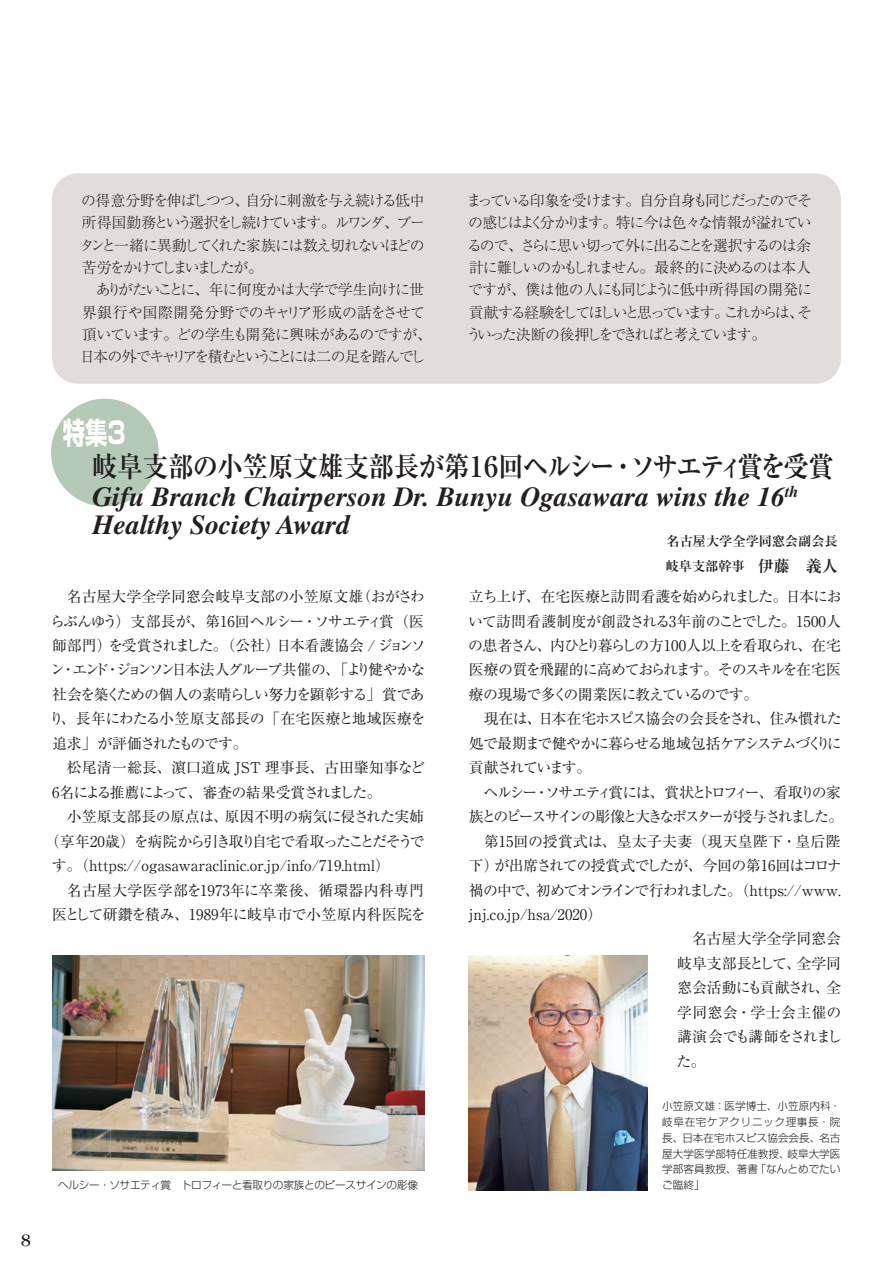
<style>
.page{position:relative;width:893px;height:1263px;background:#fff}
.page>*{position:absolute;margin:0;border:0;box-sizing:border-box;transform-origin:0 0}
.t1{font:700 29.7px "Shin Go Pro";color:#fff;scale:.75 1}
.t2{font:700 28.35px "Ryumin Pro";letter-spacing:-.03em;color:#231f20;scale:.9 1}
.t3{font:italic 700 27.6px/27.6px "Times LT Std";color:#231f20}
.t4{font:18px "ITC Garamond Std";color:#231f20}
.t5{font:14.85px/24.5px "Ryumin Pro";letter-spacing:-.035em;color:#231f20;text-align:justify}
.t6{font:300 14.85px/22.4px "Ryumin Pro";letter-spacing:-.1em;color:#231f20;text-align:justify}
.t7{font:14.85px "Ryumin Pro";color:#231f20}
.t8{font:300 14.85px/22.4px "Ryumin Pro";letter-spacing:-.06em;color:#231f20;text-align:center}
.t9{font:14.85px "Ryumin Pro";letter-spacing:.02em;color:#231f20}
.t10{font:14.85px/24.5px "Ryumin Pro";letter-spacing:-.01em;color:#231f20}
.t11{font:14.85px "Ryumin Pro";letter-spacing:-.07em;color:#231f20}
.t12{font:14.85px "Ryumin Pro";letter-spacing:-.085em;color:#231f20}
.t13{font:14.85px "Ryumin Pro";letter-spacing:-.15em;color:#231f20}
.t14{font:14.85px "Ryumin Pro";letter-spacing:-.155em;color:#231f20}
.t15{font:14.85px "Ryumin Pro";letter-spacing:-.065em;color:#231f20}
.t16{font:14.85px "Ryumin Pro";letter-spacing:-.115em;color:#231f20}
.t17{font:14.85px "Ryumin Pro";letter-spacing:.03em;color:#231f20}
.t18{font:700 13.2px/24.8px "Ryumin Pro";color:#231f20}
.t19{font:300 10.65px/15.9px "Shin Go Pro";color:#231f20;text-align:justify}
.t20{font:300 10.65px "Shin Go Pro";letter-spacing:-.03em;color:#231f20}
.s1{font-size:15.9px}
</style>
<div class="page">
<div style="left:51px;top:399px;width:108px;height:107px;background:#b4cab7;border-radius:50%"></div>
<div style="left:52px;top:173px;width:789px;height:211px;background:#e2ddda;border-radius:26px"></div>
<img style="left:52px;top:956px;width:372px;height:214px">
<img style="left:469px;top:956px;width:178px;height:235px">
<p class="t4" style="left:21px;top:1231px;width:11px">8</p>
<p class="t6" style="left:80px;top:188px;width:347px">の得意分野を伸ばしつつ、自分に刺激を与え続ける低中所得国勤務という選択をし続けています。ルワンダ、ブータンと一緒に異動してくれた家族には数え切れないほどの苦労をかけてしまいましたが。</p>
<p class="t8" style="left:80px;top:277px;width:353px">ありがたいことに、年に何度かは大学で学生向けに世<br>界銀行や国際開発分野でのキャリア形成の話をさせて頂いています。どの学生も開発に興味があるのですが、日本の外でキャリアを積むということには二の足を踏んでし</p>
<p class="t6" style="left:466px;top:188px;width:347px">まっている印象を受けます。自分自身も同じだったのでその感じはよく分かります。特に今は色々な情報が溢れているので、さらに思い切って外に出ることを選択するのは余計に難しいのかもしれません。最終的に決めるのは本人ですが、僕は他の人にも同じように低中所得国の開発に貢献する経験をしてほしいと思っています。これからは、そういった決断の後押しをできればと考えています。</p>
<h1 class="t1" style="left:63px;top:409px;width:85px">特集3</h1>
<h2 class="t2" style="left:92px;top:444px;width:826px">岐阜支部の小笠原文雄支部長が第１６回ヘルシー・ソサエティ賞を受賞</h2>
<h3 class="t3" style="left:92px;top:482px;width:708px">Gifu Branch Chairperson Dr. Bunyu Ogasawara wins the 16<sup>th<br></sup>Healthy Society Award</h3>
<p class="t18" style="left:666px;top:528px;width:173px">名古屋大学全学同窓会副会長岐阜支部幹事　<span class="s1">伊藤　義人</span></p>
<p class="t5" style="left:49px;top:583px;width:378px;text-indent:18px">名古屋大学全学同窓会岐阜支部の小笠原文雄（おがさわらぶんゆう）支部長が、第16回ヘルシー・ソサエティ賞（医師部門）を受賞されました。（公社）日本看護協会 / ジョンソン・エンド・ジョンソン日本法人グループ共催の、「より健やかな社会を築くための個人の素晴らしい努力を顕彰する」賞であり、長年にわたる小笠原支部長の「在宅医療と地域医療を追求」が評価されたものです。</p>
<p class="t10" style="left:52px;top:754px;width:374px;text-indent:15px">松尾清一総長、濵口道成 JST 理事長、古田肇知事など<br>6名による推薦によって、審査の結果受賞されました。</p>
<p class="t5" style="left:67px;top:803px;width:359px">小笠原支部長の原点は、原因不明の病気に侵された実姉</p>
<p class="t12" style="left:45px;top:829px;width:382px">（享年20歳）を病院から引き取り自宅で看取ったことだそうで</p>
<p class="t7" style="left:52px;top:854px;width:339px">す。（https://ogasawaraclinic.or.jp/info/719.html）</p>
<p class="t9" style="left:67px;top:878px;width:359px">名古屋大学医学部を1973年に卒業後、循環器内科専門</p>
<p class="t7" style="left:52px;top:903px;width:375px">医として研鑽を積み、1989年に岐阜市で小笠原内科医院を</p>
<p class="t20" style="left:58px;top:1176px;width:362px">ヘルシー・ソサエティ賞　トロフィーと看取りの家族とのピースサインの彫像</p>
<p class="t5" style="left:468px;top:583px;width:375px">立ち上げ、在宅医療と訪問看護を始められました。日本において訪問看護制度が創設される3年前のことでした。1500人の患者さん、内ひとり暮らしの方100人以上を看取られ、在宅医療の質を飛躍的に高めておられます。そのスキルを在宅医療の現場で多くの開業医に教えているのです。</p>
<p class="t5" style="left:469px;top:705px;width:375px;text-indent:15px">現在は、日本在宅ホスピス協会の会長をされ、住み慣れた処で最期まで健やかに暮らせる地域包括ケアシステムづくりに貢献されています。</p>
<p class="t14" style="left:483px;top:780px;width:359px">ヘルシー・ソサエティ賞には、賞状とトロフィー、看取りの家</p>
<p class="t13" style="left:469px;top:805px;width:376px">族とのピースサインの彫像と大きなポスターが授与されました。</p>
<p class="t9" style="left:484px;top:829px;width:359px">第15回の授賞式は、皇太子夫妻（現天皇陛下・皇后陛</p>
<p class="t5" style="left:469px;top:852px;width:375px">下）が出席されての授賞式でしたが、今回の第16回はコロナ</p>
<p class="t11" style="left:469px;top:878px;width:374px">禍の中で、初めてオンラインで行われました。（https://www.</p>
<p class="t7" style="left:469px;top:903px;width:135px">jnj.co.jp/hsa/2020）</p>
<p class="t7" style="left:692px;top:927px;width:150px">名古屋大学全学同窓会</p>
<p class="t7" style="left:677px;top:952px;width:165px">岐阜支部長として、全学同</p>
<p class="t15" style="left:677px;top:976px;width:165px">窓会活動にも貢献され、全</p>
<p class="t17" style="left:677px;top:1000px;width:166px">学同窓会・学士会主催の</p>
<p class="t16" style="left:677px;top:1025px;width:166px">講演会でも講師をされまし</p>
<p class="t5" style="left:676px;top:1048px;width:31px">た。</p>
<p class="t19" style="left:662px;top:1096px;width:180px">小笠原文雄：医学博士、小笠原内科・岐阜在宅ケアクリニック理事長・院長、日本在宅ホスピス協会会長、名古屋大学医学部特任准教授、岐阜大学医学部客員教授、著書「なんとめでたいご臨終」</p>
</div>
